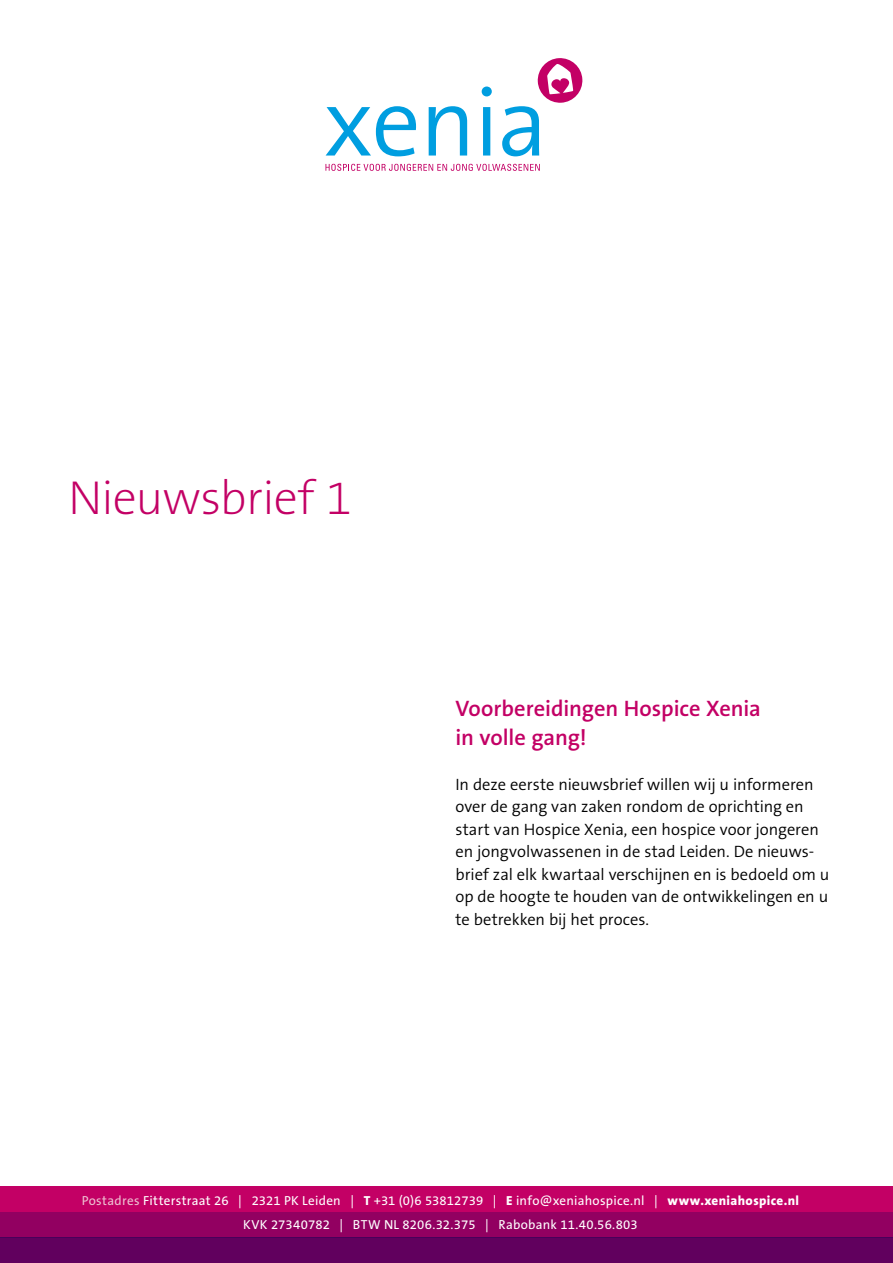
<style>
.page{position:relative;width:893px;height:1263px;background:#fff}
.page>*{position:absolute;margin:0;border:0;box-sizing:border-box;transform-origin:0 0}
.t1{font:200 48px "The Sans B2";letter-spacing:-.015em;color:#c30065}
.t2{font:600 22.5px/28.5px "The Sans B6";letter-spacing:-.005em;color:#c30065}
.t3{font:300 16.5px/22.5px "The Sans B4";color:#000}
.t4{font:13.2px/24px "The Sans B5 Plain";letter-spacing:.015em;color:#fff;text-align:center}
.s1{color:#edc1d1}
.s2{font-family:"The Sans B8";font-weight:800}
</style>
<div class="page">
<svg style="left:325px;top:164px;width:215px;height:7px"></svg>
<svg style="left:326px;top:106px;width:90px;height:50px"></svg>
<svg style="left:429px;top:106px;width:38px;height:50px"></svg>
<svg style="left:482px;top:87px;width:10px;height:69px"></svg>
<svg style="left:502px;top:58px;width:81px;height:98px"></svg>
<div style="left:0;top:1186px;width:893px;height:77px;background:#c30065"></div>
<div style="left:0;top:1212px;width:893px;height:25px;background:#920061"></div>
<div style="left:0;top:1237px;width:893px;height:26px;background:#61005e"></div>
<h1 class="t1" style="left:68px;top:472px;width:286px">Nieuwsbrief 1</h1>
<h2 class="t2" style="left:455px;top:695px;width:307px">Voorbereidingen Hospice Xenia in volle gang!</h2>
<p class="t3" style="left:455px;top:773px;width:375px">In deze eerste nieuwsbrief willen wij u informeren over de gang van zaken rondom de oprichting en start van Hospice Xenia, een hospice voor jongeren en jongvolwassenen in de stad Leiden. De nieuws&shy;brief zal elk kwartaal verschijnen en is bedoeld om u op de hoogte te houden van de ontwikkelingen en u te betrekken bij het proces.</p>
<p class="t4" style="left:82px;top:1188px;width:719px"><span class="s1">Postadres</span> Fitterstraat 26 | 2321 PK Leiden | <span class="s2">T</span> +31 (0)6 53812739 | <span class="s2">E</span> info@xeniahospice.nl | <span class="s2">www.xeniahospice.nl<br></span>KVK 27340782 | BTW NL 8206.32.375 | Rabobank 11.40.56.803</p>
</div>
